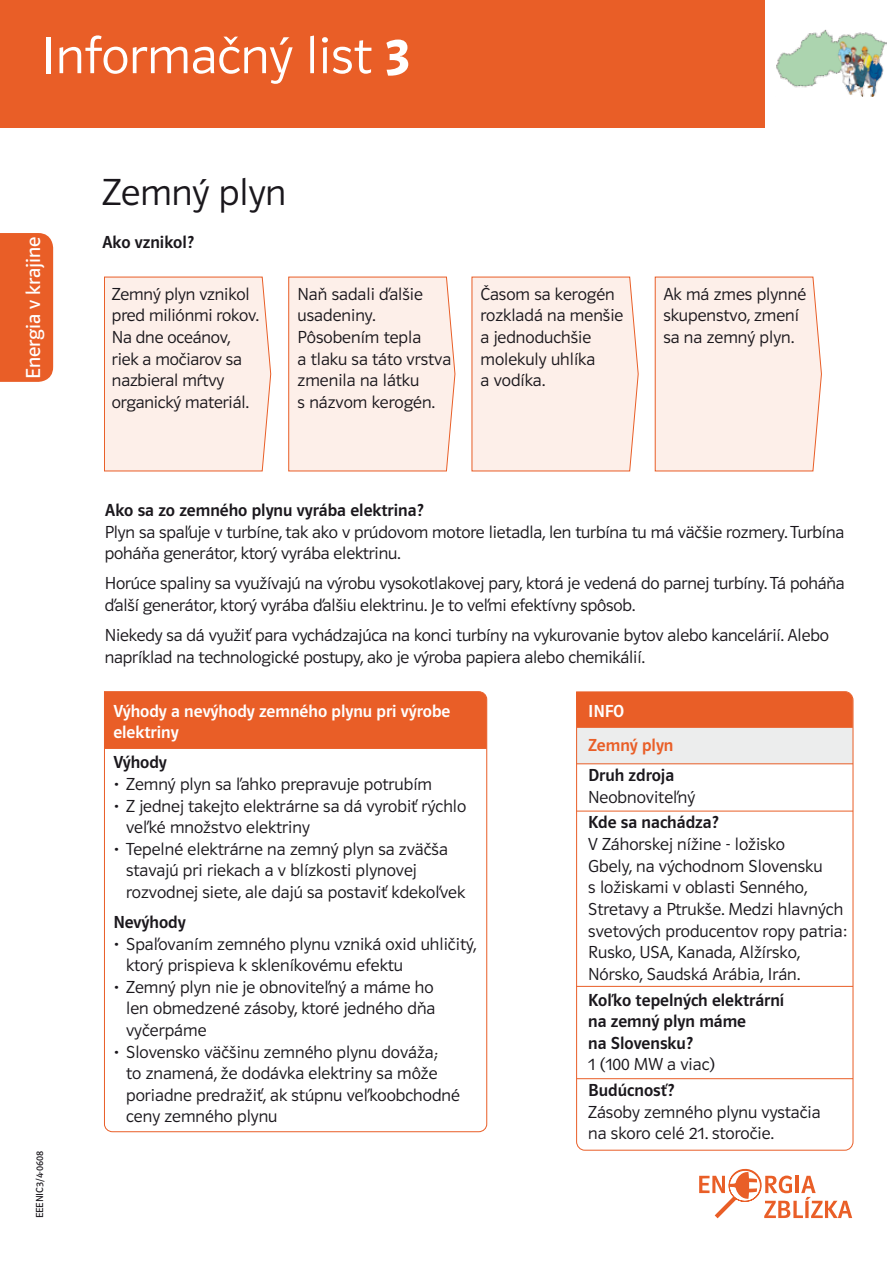
<style>
.page{position:relative;width:893px;height:1263px;background:#fff}
.page>*{position:absolute;margin:0;border:0;box-sizing:border-box;transform-origin:0 0}
.t1{font:54px "Polo ZE11 K Leicht";color:#fff}
.t2{font:39px "Polo ZE11 K Leicht";color:#1a171c}
.t3{font:21px "Polo ZE11 K Buch";color:#fff}
.t4{font:18px/21.6px "Polo ZE11 K Leicht";color:#1a171c}
.t5{font:18px/21.6px "Polo ZE11 K Krftg";color:#1a171c}
.t6{font:18px/21.6px "Polo ZE11 K Krftg";color:#fff}
.t7{font:18px "Polo ZE11 K Krftg";color:#e95e27}
.t8{font:10.5px "Polo ZE11 K Buch";color:#1a171c}
.s1{font-family:"Polo ZE11 K Hfett"}
</style>
<div class="page">
<div style="left:0;top:0;width:893px;height:128px;background:#e95e27"></div>
<div style="left:104px;top:277px;width:167px;height:194px;background:#fdefe9"></div>
<svg style="left:471px;top:277px;width:168px;height:194px;background:#fceae2"></svg>
<div style="left:655px;top:277px;width:167px;height:194px;background:#fdefe9"></div>
<svg style="left:288px;top:277px;width:168px;height:194px;background:#fce8e0"></svg>
<svg style="left:104px;top:691px;width:383px;height:441px"></svg>
<div style="left:104px;top:692px;width:383px;height:57px;background:#e95e27"></div>
<svg style="left:576px;top:691px;width:278px;height:460px"></svg>
<div style="left:577px;top:692px;width:276px;height:36px;background:#e95e27"></div>
<div style="left:0;top:233px;width:53px;height:149px;background:#e95e27"></div>
<svg style="left:699px;top:1168px;width:153px;height:50px"></svg>
<div style="left:765px;top:0;width:128px;height:128px;background:#fff"></div>
<img style="left:776px;top:30px;width:110px;height:66px">
<h1 class="t1" style="left:41px;top:26px;width:370px">Informačný list <span class="s1">3</span></h1>
<p class="t3" style="left:22px;top:379px;width:144px;rotate:-90deg">Energia v krajine</p>
<p class="t8" style="left:34px;top:1218px;width:69px;rotate:-90deg">EEENIC3/4-0608</p>
<h2 class="t2" style="left:102px;top:171px;width:186px">Zemný plyn</h2>
<p class="t5" style="left:102px;top:231px;width:93px">Ako vznikol?</p>
<p class="t4" style="left:112px;top:283px;width:148px">Zemný plyn vznikol pred miliónmi rokov.<br>Na dne oceánov, riek a močiarov sa nazbieral mŕtvy organický materiál.</p>
<p class="t4" style="left:298px;top:283px;width:155px">Naň sadali ďalšie usadeniny.<br>Pôsobením tepla<br>a tlaku sa táto vrstva zmenila na látku<br>s názvom kerogén.</p>
<p class="t4" style="left:480px;top:283px;width:144px">Časom sa kerogén rozkladá na menšie a jednoduchšie molekuly uhlíka<br>a vodíka.</p>
<p class="t4" style="left:663px;top:283px;width:144px">Ak má zmes plynné skupenstvo, zmení sa na zemný plyn.</p>
<p class="t5" style="left:105px;top:499px;width:320px">Ako sa zo zemného plynu vyrába elektrina?</p>
<p class="t4" style="left:105px;top:521px;width:741px">Plyn sa spaľuje v turbíne, tak ako v prúdovom motore lietadla, len turbína tu má väčšie rozmery. Turbína poháňa generátor, ktorý vyrába elektrinu.</p>
<p class="t4" style="left:105px;top:573px;width:741px">Horúce spaliny sa využívajú na výrobu vysokotlakovej pary, ktorá je vedená do parnej turbíny. Tá poháňa ďalší generátor, ktorý vyrába ďalšiu elektrinu. Je to veľmi efektívny spôsob.</p>
<p class="t4" style="left:105px;top:624px;width:725px">Niekedy sa dá využiť para vychádzajúca na konci turbíny na vykurovanie bytov alebo kancelárií. Alebo napríklad na technologické postupy, ako je výroba papiera alebo chemikálií.</p>
<p class="t6" style="left:113px;top:700px;width:339px">Výhody a nevýhody zemného plynu pri výrobe elektriny</p>
<p class="t5" style="left:113px;top:752px;width:55px">Výhody</p>
<p class="t4" style="left:113px;top:773px;width:320px">• Zemný plyn sa ľahko prepravuje potrubím</p>
<p class="t4" style="left:126px;top:795px;width:342px;text-indent:-13px">• Z jednej takejto elektrárne sa dá vyrobiť rýchlo veľké množstvo elektriny</p>
<p class="t4" style="left:126px;top:838px;width:341px;text-indent:-13px">• Tepelné elektrárne na zemný plyn sa zväčša stavajú pri riekach a v blízkosti plynovej rozvodnej siete, ale dajú sa postaviť kdekoľvek</p>
<p class="t5" style="left:113px;top:911px;width:74px">Nevýhody</p>
<p class="t4" style="left:126px;top:933px;width:352px;text-indent:-13px">• Spaľovaním zemného plynu vzniká oxid uhličitý, ktorý prispieva k skleníkovému efektu</p>
<p class="t4" style="left:126px;top:976px;width:311px;text-align:justify;text-indent:-13px">• Zemný plyn nie je obnoviteľný a máme ho len obmedzené zásoby, ktoré jedného dňa vyčerpáme</p>
<p class="t4" style="left:126px;top:1041px;width:335px;text-indent:-13px">• Slovensko väčšinu zemného plynu dováža;<br>to znamená, že dodávka elektriny sa môže poriadne predražiť, ak stúpnu veľkoobchodné ceny zemného plynu</p>
<p class="t6" style="left:588px;top:700px;width:37px">INFO</p>
<p class="t7" style="left:588px;top:735px;width:87px">Zemný plyn</p>
<p class="t5" style="left:588px;top:764px;width:87px">Druh zdroja</p>
<p class="t4" style="left:588px;top:786px;width:108px">Neobnoviteľný</p>
<p class="t5" style="left:588px;top:812px;width:132px">Kde sa nachádza?</p>
<p class="t4" style="left:588px;top:833px;width:260px">V Záhorskej nížine - ložisko<br>Gbely, na východnom Slovensku<br>s ložiskami v oblasti Senného,<br>Stretavy a Ptrukše. Medzi hlavných svetových producentov ropy patria:<br>Rusko, USA, Kanada, Alžírsko,<br>Nórsko, Saudská Arábia, Irán.</p>
<p class="t5" style="left:588px;top:989px;width:198px">Koľko tepelných elektrární na zemný plyn máme<br>na Slovensku?</p>
<p class="t4" style="left:588px;top:1054px;width:128px">1 (100 MW a viac)</p>
<p class="t5" style="left:588px;top:1080px;width:87px">Budúcnosť?</p>
<p class="t4" style="left:588px;top:1101px;width:234px">Zásoby zemného plynu vystačia na skoro celé 21. storočie.</p>
</div>
